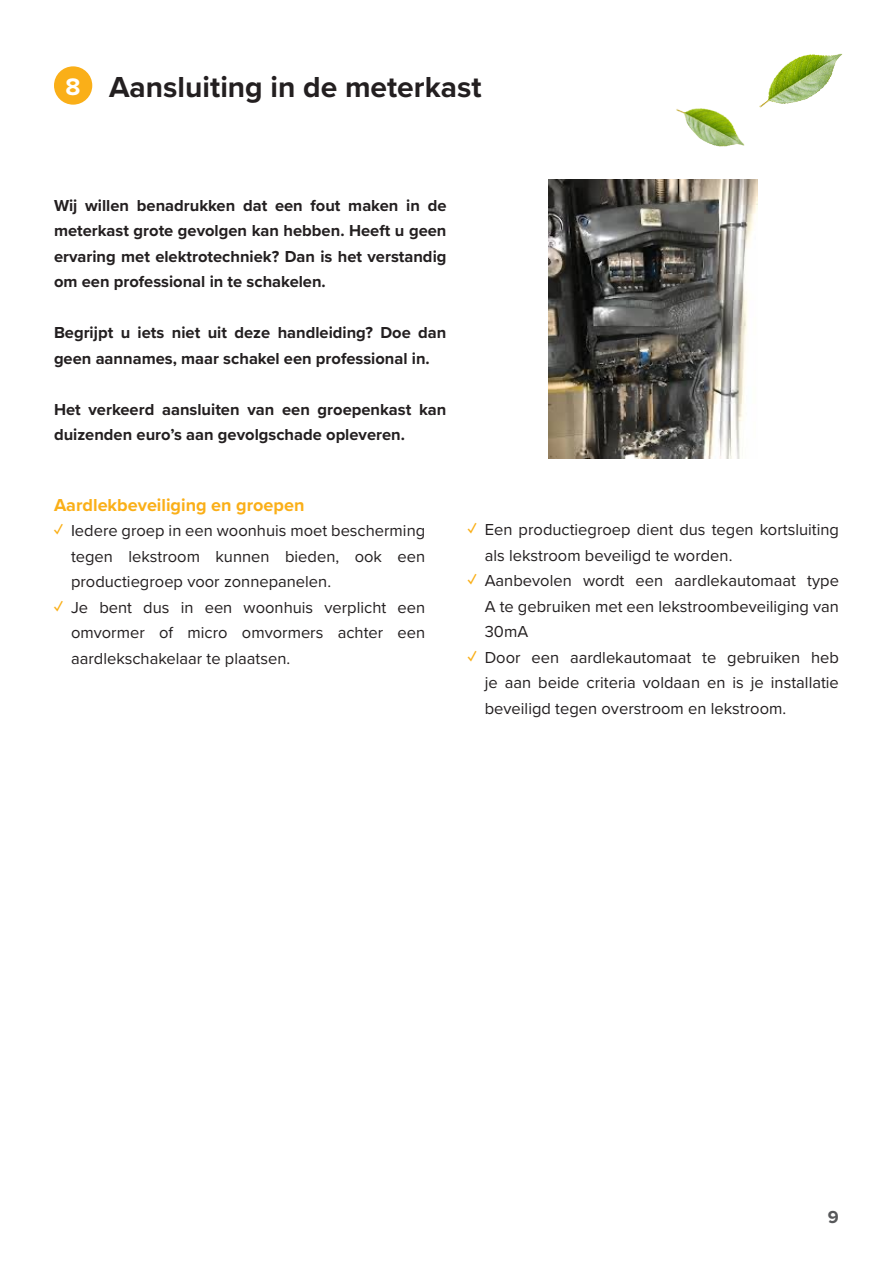
<style>
.page{position:relative;width:893px;height:1263px;background:#fff}
.page>*{position:absolute;margin:0;border:0;box-sizing:border-box;transform-origin:0 0}
.Koppen{font:700 30px "Proxima Nova";color:#231f20}
.t1{font:700 24.75px "Proxima Nova";color:#fff}
.t2{font:700 18px "Proxima Nova";color:#faaf18}
.t3{font:700 18px "Proxima Nova";color:#57585a}
.t4{font:16.5px/25.5px "Proxima Nova";color:#231f20;text-align:justify}
.t5{font:700 16.5px/25.5px "Proxima Nova";color:#231f20}
.s1{font-weight:700;color:#faaf18}
</style>
<div class="page">
<div style="left:54px;top:66px;width:38px;height:39px;background:#faaf18;border-radius:50%"></div>
<img style="left:676px;top:53px;width:167px;height:94px">
<img style="left:549px;top:180px;width:209px;height:278px">
<p class="t1" style="left:66px;top:69px;width:16px">8</p>
<p class="Koppen" style="left:109px;top:65px;width:374px">Aansluiting in de meterkast</p>
<p class="t5" style="left:54px;top:192px;width:394px;text-align:justify">Wij willen benadrukken dat een fout maken in de meterkast grote gevolgen kan hebben. Heeft u geen ervaring met elektrotechniek? Dan is het verstandig om een professional in te schakelen.</p>
<p class="t5" style="left:54px;top:319px;width:394px">Begrijpt u iets niet uit deze handleiding? Doe dan geen aannames, maar schakel een professional in.</p>
<p class="t5" style="left:54px;top:396px;width:394px">Het verkeerd aansluiten van een groepenkast kan duizenden euro’s aan gevolgschade opleveren.</p>
<p class="t2" style="left:54px;top:491px;width:252px">Aardlekbeveiliging en groepen</p>
<p class="t4" style="left:71px;top:517px;width:356px;text-indent:-17px"><span class="s1">✓</span> Iedere groep in een woonhuis moet bescherming tegen lekstroom kunnen bieden, ook een productiegroep voor zonnepanelen.</p>
<p class="t4" style="left:71px;top:594px;width:356px;text-indent:-17px"><span class="s1">✓</span> Je bent dus in een woonhuis verplicht een omvormer of micro omvormers achter een aardlekschakelaar te plaatsen.</p>
<p class="t4" style="left:485px;top:516px;width:356px;text-indent:-17px"><span class="s1">✓</span> Een productiegroep dient dus tegen kortsluiting als lekstroom beveiligd te worden.</p>
<p class="t4" style="left:485px;top:567px;width:356px;text-indent:-17px"><span class="s1">✓</span> Aanbevolen wordt een aardlekautomaat type A te gebruiken met een lekstroombeveiliging van 30mA</p>
<p class="t4" style="left:485px;top:644px;width:356px;text-indent:-17px"><span class="s1">✓</span> Door een aardlekautomaat te gebruiken heb je aan beide criteria voldaan en is je installatie beveiligd tegen overstroom en lekstroom.</p>
<p class="t3" style="left:828px;top:1204px;width:12px">9</p>
</div>
